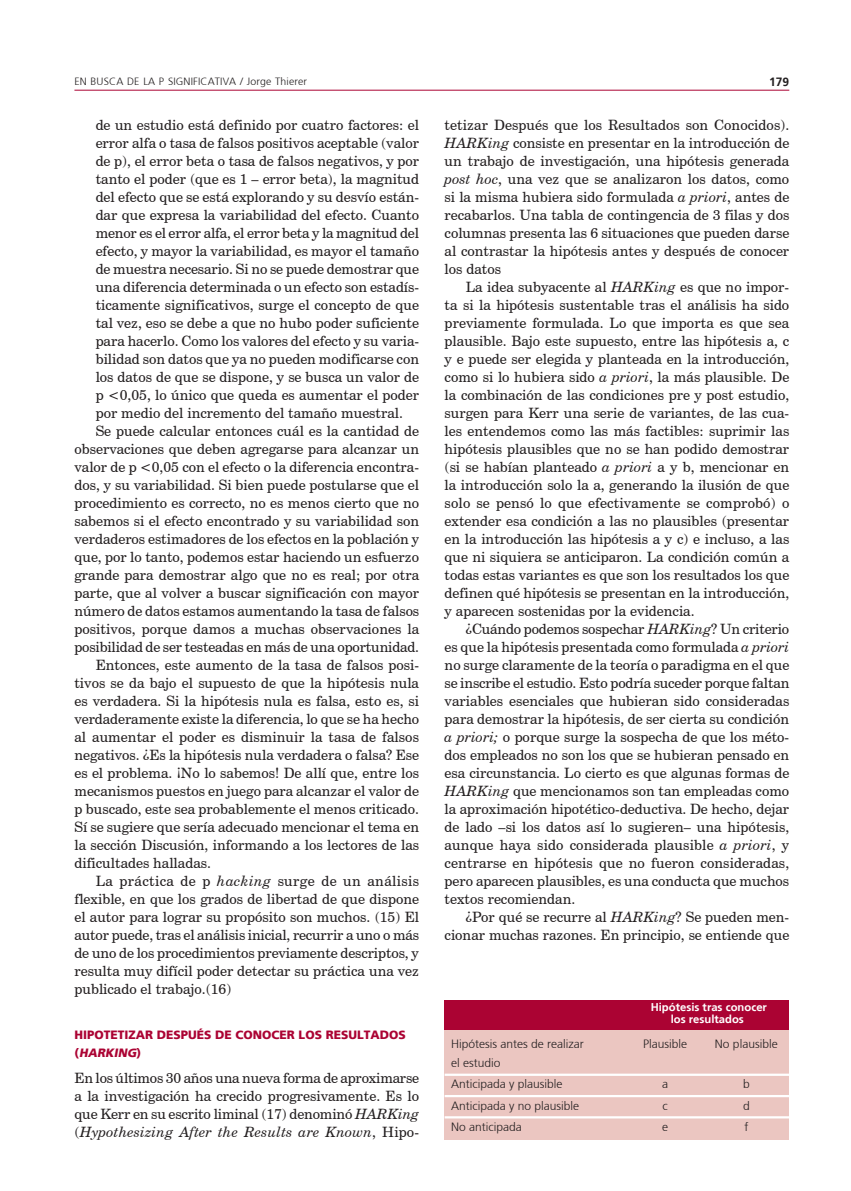
<style>
.page{position:relative;width:851px;height:1191px;background:#fff}
.page>*{position:absolute;margin:0;border:0;box-sizing:border-box;transform-origin:0 0}
.texto{font:14.25px/18px "Century Schoolbook BT";color:#231f20;text-align:justify}
.punteo{font:14.25px/18px "Century Schoolbook BT";color:#231f20;text-align:justify}
.texto1{font:14.25px/18px "Century Schoolbook BT";color:#231f20;text-align:justify}
.tabla{font:300 12px "Frutiger";color:#231f20}
.subtit{font:900 12px/18px "Frutiger";color:#ab0333}
.tabla_cab_blanco{font:300 12px "Frutiger";color:#231f20}
.t1{font:700 12px "Frutiger";color:#231f20}
.tabla_cab_blanco-2{font:700 11.25px "Frutiger";color:#fff}
.t2{font:300 10.5px "Frutiger";letter-spacing:.015em;color:#231f20}
.s1{font-style:italic}
</style>
<div class="page">
<hr style="left:74px;top:90px;width:715px;height:1px;background:#ab0333">
<div style="left:444px;top:1030px;width:345px;height:109px;background:#ebc6c1"></div>
<div style="left:444px;top:1000px;width:345px;height:30px;background:#ab0333"></div>
<hr style="left:444px;top:1073px;width:345px;height:2px;background:#fff">
<hr style="left:444px;top:1095px;width:345px;height:2px;background:#fff">
<hr style="left:444px;top:1116px;width:345px;height:2px;background:#fff">
<p class="t2" style="left:74px;top:76px;width:234px">EN BUSCA DE LA P SIGNIFICATIVA / Jorge Thierer</p>
<p class="t1" style="left:769px;top:75px;width:22px">179</p>
<p class="punteo" style="left:96px;top:116px;width:325px">de un estudio está definido por cuatro factores: el error alfa o tasa de falsos positivos aceptable (valor de p), el error beta o tasa de falsos negativos, y por tanto el poder (que es 1 – error beta), la magnitud del efecto que se está explorando y su desvío están&shy;dar que expresa la variabilidad del efecto. Cuanto menor es el error alfa, el error beta y la magnitud del efecto, y mayor la variabilidad, es mayor el tamaño de muestra necesario. Si no se puede demostrar que una diferencia determinada o un efecto son estadís&shy;ticamente significativos, surge el concepto de que tal vez, eso se debe a que no hubo poder suficiente para hacerlo. Como los valores del efecto y su varia&shy;bilidad son datos que ya no pueden modificarse con los datos de que se dispone, y se busca un valor de p &lt;0,05, lo único que queda es aumentar el poder por medio del incremento del tamaño muestral.</p>
<p class="texto" style="left:74px;top:422px;width:346px;text-indent:21px">Se puede calcular entonces cuál es la cantidad de observaciones que deben agregarse para alcanzar un valor de p &lt;0,05 con el efecto o la diferencia encontra&shy;dos, y su variabilidad. Si bien puede postularse que el procedimiento es correcto, no es menos cierto que no sabemos si el efecto encontrado y su variabilidad son verdaderos estimadores de los efectos en la población y que, por lo tanto, podemos estar haciendo un esfuerzo grande para demostrar algo que no es real; por otra parte, que al volver a buscar significación con mayor número de datos estamos aumentando la tasa de falsos positivos, porque damos a muchas observaciones la posibilidad de ser testeadas en más de una oportunidad.</p>
<p class="texto" style="left:74px;top:656px;width:346px;text-indent:21px">Entonces, este aumento de la tasa de falsos posi&shy;tivos se da bajo el supuesto de que la hipótesis nula es verdadera. Si la hipótesis nula es falsa, esto es, si verdaderamente existe la diferencia, lo que se ha hecho al aumentar el poder es disminuir la tasa de falsos negativos. ¿Es la hipótesis nula verdadera o falsa? Ese es el problema. ¡No lo sabemos! De allí que, entre los mecanismos puestos en juego para alcanzar el valor de p buscado, este sea probablemente el menos criticado.<br>Sí se sugiere que sería adecuado mencionar el tema en la sección Discusión, informando a los lectores de las dificultades halladas.</p>
<p class="texto" style="left:74px;top:872px;width:346px;text-indent:21px">La práctica de p <span class="s1">hacking</span> surge de un análisis flexible, en que los grados de libertad de que dispone el autor para lograr su propósito son muchos. (15) El autor puede, tras el análisis inicial, recurrir a uno o más de uno de los procedimientos previamente descriptos, y resulta muy difícil poder detectar su práctica una vez publicado el trabajo.(16)</p>
<p class="subtit" style="left:74px;top:1025px;width:333px">HIPOTETIZAR DESPUÉS DE CONOCER LOS RESULTADOS ( <span class="s1">HARKING</span>)</p>
<p class="texto1" style="left:74px;top:1069px;width:346px">En los últimos 30 años una nueva forma de aproximarse a la investigación ha crecido progresivamente. Es lo que Kerr en su escrito liminal (17) denominó <span class="s1">HARKing </span>(<span class="s1">Hypothesizing After the Results are Known</span>, Hipo-</p>
<p class="texto1" style="left:444px;top:116px;width:346px">tetizar Después que los Resultados son Conocidos).<br><span class="s1">HARKing</span> consiste en presentar en la introducción de un trabajo de investigación, una hipótesis generada <span class="s1">post hoc</span>, una vez que se analizaron los datos, como si la misma hubiera sido formulada <span class="s1">a priori</span>, antes de recabarlos. Una tabla de contingencia de 3 filas y dos columnas presenta las 6 situaciones que pueden darse al contrastar la hipótesis antes y después de conocer los datos</p>
<p class="texto" style="left:444px;top:278px;width:346px;text-indent:21px">La idea subyacente al <span class="s1">HARKing</span> es que no impor&shy;ta si la hipótesis sustentable tras el análisis ha sido previamente formulada. Lo que importa es que sea plausible. Bajo este supuesto, entre las hipótesis a, c y e puede ser elegida y planteada en la introducción, como si lo hubiera sido <span class="s1">a priori</span>, la más plausible. De la combinación de las condiciones pre y post estudio, surgen para Kerr una serie de variantes, de las cua&shy;les entendemos como las más factibles: suprimir las hipótesis plausibles que no se han podido demostrar (si se habían planteado <span class="s1">a priori</span> a y b, mencionar en la introducción solo la a, generando la ilusión de que solo se pensó lo que efectivamente se comprobó) o extender esa condición a las no plausibles (presentar en la introducción las hipótesis a y c) e incluso, a las que ni siquiera se anticiparon. La condición común a todas estas variantes es que son los resultados los que definen qué hipótesis se presentan en la introducción, y aparecen sostenidas por la evidencia.</p>
<p class="texto" style="left:444px;top:620px;width:346px;text-indent:21px">¿Cuándo podemos sospechar <span class="s1">HARKing</span>? Un criterio es que la hipótesis presentada como formulada <span class="s1">a priori </span>no surge claramente de la teoría o paradigma en el que se inscribe el estudio. Esto podría suceder porque faltan variables esenciales que hubieran sido consideradas para demostrar la hipótesis, de ser cierta su condición <span class="s1">a priori;</span> o porque surge la sospecha de que los méto&shy;dos empleados no son los que se hubieran pensado en esa circunstancia. Lo cierto es que algunas formas de <span class="s1">HARKing</span> que mencionamos son tan empleadas como la aproximación hipotético-deductiva. De hecho, dejar de lado –si los datos así lo sugieren– una hipótesis, aunque haya sido considerada plausible <span class="s1">a priori</span>, y centrarse en hipótesis que no fueron consideradas, pero aparecen plausibles, es una conducta que muchos textos recomiendan.</p>
<p class="texto" style="left:444px;top:908px;width:346px;text-align:right">¿Por qué se recurre al <span class="s1">HARKing</span>? Se pueden men&shy;cionar muchas razones. En principio, se entiende que</p>
<p class="tabla_cab_blanco-2" style="left:650px;top:1000px;width:118px">Hipótesis tras conocer</p>
<p class="tabla_cab_blanco-2" style="left:670px;top:1012px;width:75px">los resultados</p>
<p class="tabla_cab_blanco" style="left:451px;top:1037px;width:134px">Hipótesis antes de realizar</p>
<p class="tabla_cab_blanco" style="left:643px;top:1037px;width:46px">Plausible</p>
<p class="tabla_cab_blanco" style="left:714px;top:1037px;width:64px">No plausible</p>
<p class="tabla" style="left:451px;top:1056px;width:51px">el estudio</p>
<p class="tabla" style="left:451px;top:1077px;width:113px">Anticipada y plausible</p>
<p class="tabla" style="left:662px;top:1077px;width:7px">a</p>
<p class="tabla" style="left:743px;top:1077px;width:8px">b</p>
<p class="tabla" style="left:451px;top:1098px;width:130px">Anticipada y no plausible</p>
<p class="tabla" style="left:662px;top:1098px;width:7px">c</p>
<p class="tabla" style="left:743px;top:1098px;width:8px">d</p>
<p class="tabla" style="left:451px;top:1120px;width:72px">No anticipada</p>
<p class="tabla" style="left:662px;top:1120px;width:7px">e</p>
<p class="tabla" style="left:744px;top:1120px;width:5px">f</p>
</div>
